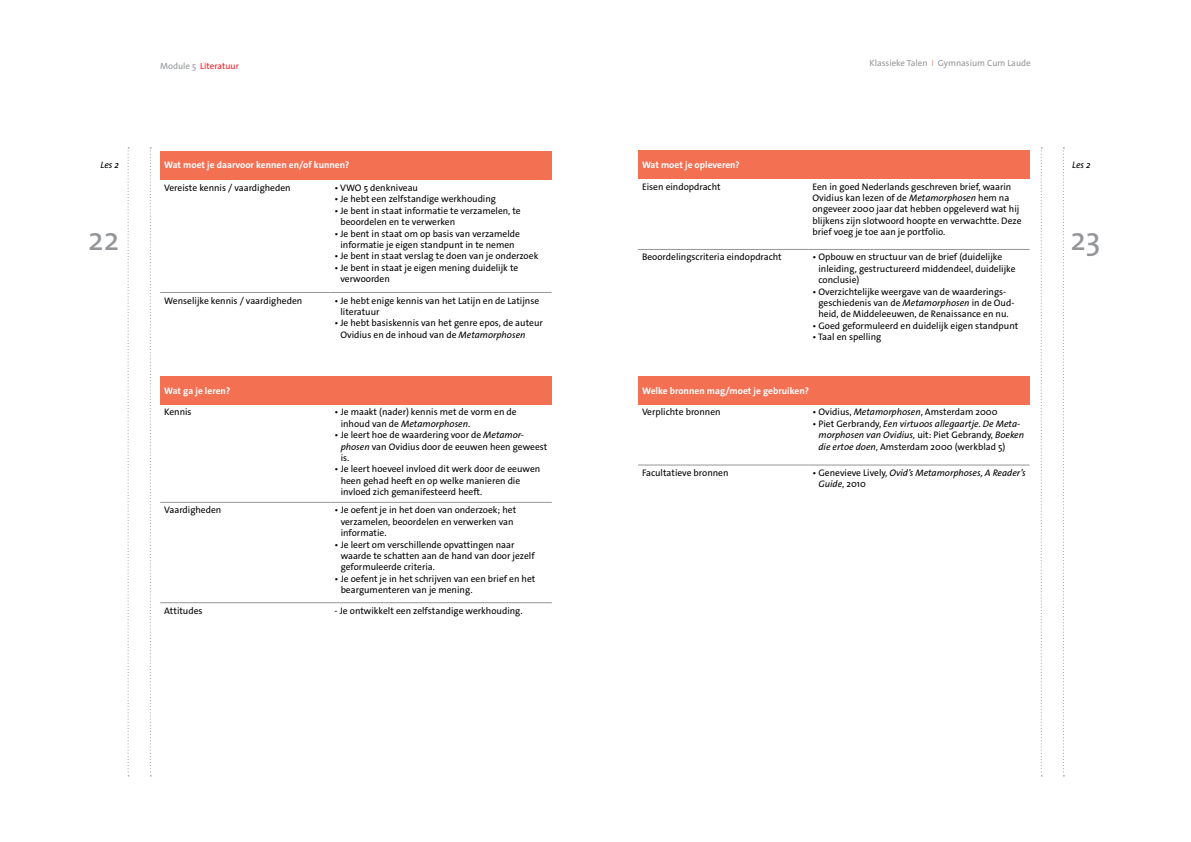
<style>
.page{position:relative;width:1191px;height:842px;background:#fff}
.page>*{position:absolute;margin:0;border:0;box-sizing:border-box;transform-origin:0 0}
.t1{font:32px "The Sans Os F";color:#939598}
.t2{font:9.5px/11.4px "The Sans Os F";color:#000}
.t3{font:italic 9.5px/11.4px "The Sans Os F";color:#000}
.t4{font:700 9.5px "The Sans Os F";color:#fff}
.t5{font:9px "The Sans Os F";color:#939598}
.t6{font:9px "The Sans Os F";color:#ed1d24}
.s1{color:#939598}
.s2{color:#f79679}
.s3{font-style:italic}
.s4{font-style:normal}
</style>
<div class="page">
<svg style="left:150px;top:147px;width:1px;height:629px"></svg>
<svg style="left:128px;top:147px;width:1px;height:629px"></svg>
<svg style="left:1063px;top:147px;width:1px;height:629px"></svg>
<svg style="left:1040px;top:147px;width:2px;height:629px"></svg>
<div style="left:638px;top:150px;width:391px;height:29px;background:#f37053"></div>
<hr style="left:638px;top:249px;width:170px;height:1px;background:#939598">
<hr style="left:808px;top:249px;width:221px;height:1px;background:#939598">
<div style="left:638px;top:376px;width:391px;height:28px;background:#f37053"></div>
<hr style="left:638px;top:465px;width:170px;height:1px;background:#939598">
<hr style="left:808px;top:465px;width:221px;height:1px;background:#939598">
<div style="left:160px;top:152px;width:391px;height:28px;background:#f37053"></div>
<hr style="left:160px;top:292px;width:170px;height:1px;background:#939598">
<hr style="left:330px;top:292px;width:221px;height:1px;background:#939598">
<div style="left:160px;top:376px;width:392px;height:28px;background:#f37053"></div>
<hr style="left:160px;top:502px;width:171px;height:1px;background:#939598">
<hr style="left:331px;top:502px;width:221px;height:1px;background:#939598">
<hr style="left:160px;top:602px;width:171px;height:1px;background:#939598">
<hr style="left:331px;top:602px;width:221px;height:1px;background:#939598">
<p class="t6" style="left:160px;top:60px;width:80px"><span class="s1">Module 5</span> Literatuur</p>
<p class="t5" style="left:869px;top:57px;width:163px">Klassieke Talen <span class="s2">I</span> Gymnasium Cum Laude</p>
<p class="t4" style="left:164px;top:159px;width:187px">Wat moet je daarvoor kennen en/of kunnen?</p>
<p class="t2" style="left:164px;top:182px;width:128px">Vereiste kennis / vaardigheden</p>
<p class="t2" style="left:334px;top:182px;width:85px">• VWO 5 denkniveau</p>
<p class="t2" style="left:334px;top:194px;width:163px">• Je hebt een zelfstandige werkhouding</p>
<p class="t2" style="left:340px;top:205px;width:182px;text-indent:-6px">• Je bent in staat informatie te verzamelen, te beoordelen en te verwerken</p>
<p class="t2" style="left:334px;top:228px;width:187px;text-align:center">• Je bent in staat om op basis van verzamelde informatie je eigen standpunt in te nemen</p>
<p class="t2" style="left:334px;top:251px;width:205px">• Je bent in staat verslag te doen van je onderzoek</p>
<p class="t2" style="left:340px;top:262px;width:179px;text-indent:-6px">• Je bent in staat je eigen mening duidelijk te verwoorden</p>
<p class="t2" style="left:164px;top:295px;width:140px">Wenselijke kennis / vaardigheden</p>
<p class="t2" style="left:340px;top:295px;width:200px;text-indent:-6px">• Je hebt enige kennis van het Latijn en de Latijnse literatuur</p>
<p class="t2" style="left:340px;top:317px;width:204px;text-indent:-6px">• Je hebt basiskennis van het genre epos, de auteur<br>Ovidius en de inhoud van de <span class="s3">Metamorphosen</span></p>
<p class="t3" style="left:101px;top:159px;width:20px">Les 2</p>
<p class="t4" style="left:642px;top:159px;width:99px">Wat moet je opleveren?</p>
<p class="t3" style="left:1072px;top:159px;width:20px">Les 2</p>
<p class="t2" style="left:642px;top:181px;width:80px">Eisen eindopdracht</p>
<p class="t2" style="left:812px;top:181px;width:210px">Een in goed Nederlands geschreven brief, waarin Ovidius kan lezen of de <span class="s3">Metamorphosen</span> hem na ongeveer 2000 jaar dat hebben opgeleverd wat hij blijkens zijn slotwoord hoopte en verwachtte. Deze brief voeg je toe aan je portfolio.</p>
<p class="t2" style="left:642px;top:252px;width:141px">Beoordelingscriteria eindopdracht</p>
<p class="t2" style="left:818px;top:252px;width:199px;text-indent:-6px">• Opbouw en structuur van de brief (duidelijke inleiding, gestructureerd middendeel, duidelijke conclusie)</p>
<p class="t2" style="left:818px;top:286px;width:197px;text-indent:-6px">• Overzichtelijke weergave van de waarderings&shy;geschiedenis van de <span class="s3">Metamorphosen</span> in de Oud&shy;heid, de Middeleeuwen, de Renaissance en nu.</p>
<p class="t2" style="left:812px;top:320px;width:207px">• Goed geformuleerd en duidelijk eigen standpunt</p>
<p class="t2" style="left:812px;top:331px;width:70px">• Taal en spelling</p>
<h1 class="t1" style="left:88px;top:219px;width:32px">22</h1>
<h1 class="t1" style="left:1070px;top:219px;width:32px">23</h1>
<p class="t4" style="left:164px;top:384px;width:68px">Wat ga je leren?</p>
<p class="t2" style="left:164px;top:407px;width:29px">Kennis</p>
<p class="t2" style="left:341px;top:407px;width:177px;text-indent:-6px">• Je maakt (nader) kennis met de vorm en de inhoud van de <span class="s3">Metamorphosen</span>.</p>
<p class="t2" style="left:341px;top:429px;width:208px;text-indent:-6px">• Je leert hoe de waardering voor de <span class="s3">Metamor&shy;phosen</span> van Ovidius door de eeuwen heen geweest is.</p>
<p class="t2" style="left:341px;top:464px;width:201px;text-indent:-6px">• Je leert hoeveel invloed dit werk door de eeuwen heen gehad heeft en op welke manieren die invloed zich gemanifesteerd heeft.</p>
<p class="t2" style="left:164px;top:504px;width:59px">Vaardigheden</p>
<p class="t2" style="left:341px;top:504px;width:177px;text-indent:-6px">• Je oefent je in het doen van onderzoek; het verzamelen, beoordelen en verwerken van informatie.</p>
<p class="t2" style="left:341px;top:539px;width:195px;text-indent:-6px">• Je leert om verschillende opvattingen naar waarde te schatten aan de hand van door jezelf geformuleerde criteria.</p>
<p class="t2" style="left:341px;top:573px;width:196px;text-indent:-6px">• Je oefent je in het schrijven van een brief en het beargumenteren van je mening.</p>
<p class="t2" style="left:164px;top:605px;width:40px">Attitudes</p>
<p class="t2" style="left:335px;top:605px;width:190px">- Je ontwikkelt een zelfstandige werkhouding.</p>
<p class="t4" style="left:642px;top:384px;width:169px">Welke bronnen mag/moet je gebruiken?</p>
<p class="t2" style="left:642px;top:407px;width:80px">Verplichte bronnen</p>
<p class="t2" style="left:812px;top:407px;width:187px">• Ovidius, <span class="s3">Metamorphosen</span>, Amsterdam 2000</p>
<p class="t3" style="left:818px;top:418px;width:207px;text-indent:-6px"><span class="s4">• Piet Gerbrandy,</span> Een virtuoos allegaartje. De Meta&shy;morphosen van Ovidius, <span class="s4">uit: Piet Gebrandy,</span> Boeken die ertoe doen<span class="s4">, Amsterdam 2000 (werkblad 5)</span></p>
<p class="t2" style="left:642px;top:467px;width:88px">Facultatieve bronnen</p>
<p class="t3" style="left:818px;top:467px;width:209px;text-indent:-6px"><span class="s4">• Genevieve Lively,</span> Ovid’s Metamorphoses, A Reader’s<br>Guide<span class="s4">, 2010</span></p>
</div>
